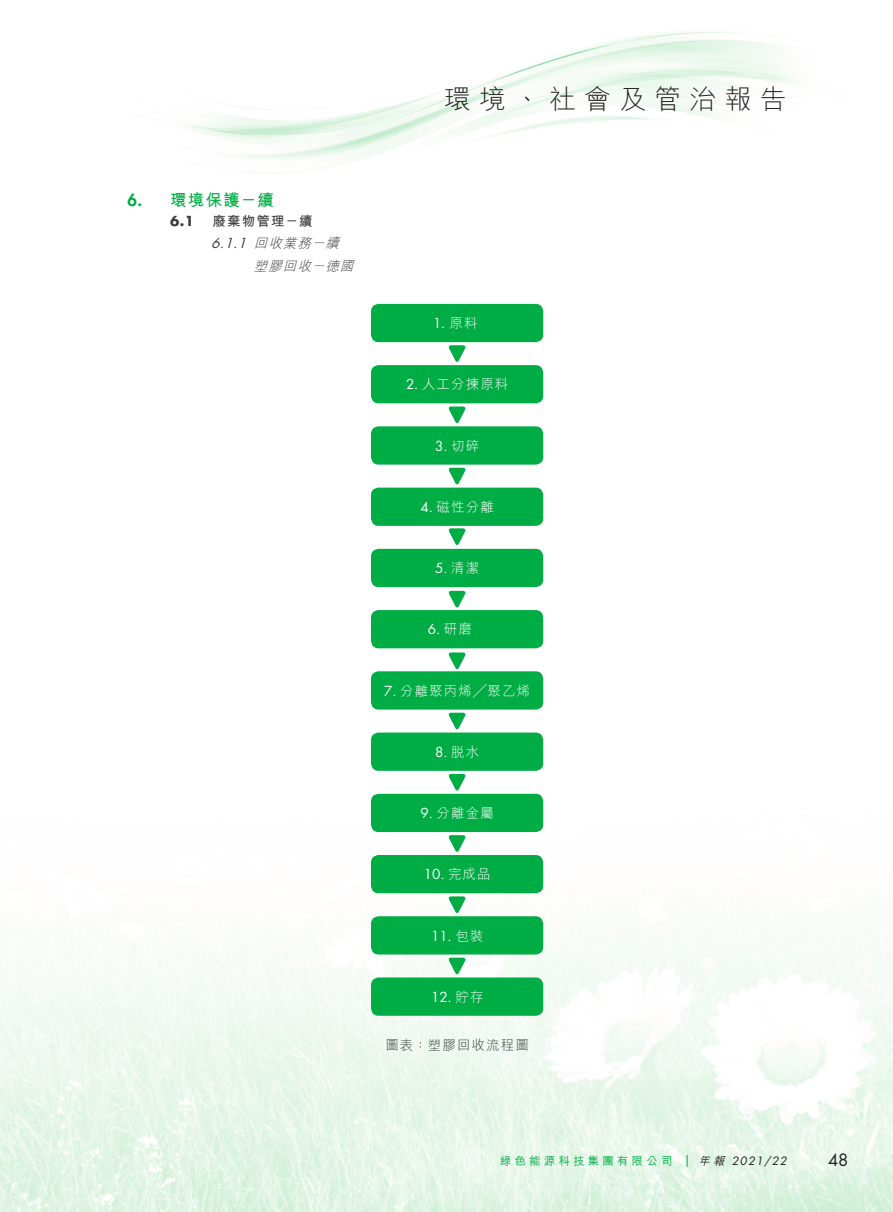
<style>
.page{position:relative;width:893px;height:1212px;background:#fff}
.page>*{position:absolute;margin:0;border:0;box-sizing:border-box;transform-origin:0 0}
.t1{font:300 27px "M Hei HK";letter-spacing:.3em;color:#231f20}
._01_H1{font:700 16.5px "M Hei HK";color:#00ad44}
.t2{font:16.5px "Futura Std";color:#231f20}
._01_H1-2{font:800 16.5px "Futura Std";color:#00ad44}
.t3{font:13.5px "Futura Std";color:#fff}
.t4{font:300 13.5px "M Hei HK";letter-spacing:.08em;color:#fff}
._00_txt{font:300 13.5px "M Hei HK";letter-spacing:.08em;color:#3e3e3f}
._03_H3{font:italic 13.5px "Futura Std";color:#3e3e3f}
._02_H2{font:700 13.5px "M Hei HK";letter-spacing:.085em;color:#3e3e3f}
._00_txt-2{font:italic 300 13.5px "M Hei HK";color:#3e3e3f}
._02_H2-2{font:700 13.5px "Futura Std";color:#3e3e3f}
._03_H3-2{font:italic 300 13.5px "M Hei HK";color:#3e3e3f}
.t5{font:500 11.25px "M Hei HK";letter-spacing:.3em;color:#00ad44}
.t6{font:italic 11.25px "Futura Std";letter-spacing:.1em;color:#231f20}
.s1{font-family:"M Hei HK";font-weight:300}
.s2{font-family:"Futura Std";font-weight:400}
.s3{font-family:"M Hei HK";font-weight:500}
</style>
<div class="page">
<img style="left:0;top:303px;width:893px;height:909px">
<img style="left:190px;top:32px;width:606px;height:142px">
<svg style="left:687px;top:1155px;width:1px;height:12px"></svg>
<div style="left:371px;top:977px;width:172px;height:39px;background:#00ad44;border-radius:8px"></div>
<div style="left:371px;top:916px;width:172px;height:38px;background:#00ad44;border-radius:8px"></div>
<div style="left:371px;top:855px;width:172px;height:38px;background:#00ad44;border-radius:8px"></div>
<div style="left:371px;top:794px;width:172px;height:38px;background:#00ad44;border-radius:8px"></div>
<div style="left:371px;top:732px;width:172px;height:39px;background:#00ad44;border-radius:8px"></div>
<div style="left:371px;top:671px;width:172px;height:38px;background:#00ad44;border-radius:8px"></div>
<div style="left:371px;top:610px;width:172px;height:38px;background:#00ad44;border-radius:8px"></div>
<div style="left:371px;top:549px;width:172px;height:38px;background:#00ad44;border-radius:8px"></div>
<div style="left:371px;top:488px;width:172px;height:38px;background:#00ad44;border-radius:8px"></div>
<div style="left:371px;top:426px;width:172px;height:39px;background:#00ad44;border-radius:8px"></div>
<div style="left:371px;top:365px;width:172px;height:38px;background:#00ad44;border-radius:8px"></div>
<div style="left:371px;top:304px;width:172px;height:38px;background:#00ad44;border-radius:8px"></div>
<svg style="left:447px;top:957px;width:20px;height:19px"></svg>
<svg style="left:447px;top:896px;width:20px;height:19px"></svg>
<svg style="left:447px;top:835px;width:20px;height:19px"></svg>
<svg style="left:447px;top:774px;width:20px;height:18px"></svg>
<svg style="left:447px;top:713px;width:20px;height:18px"></svg>
<svg style="left:447px;top:652px;width:20px;height:19px"></svg>
<svg style="left:447px;top:591px;width:20px;height:18px"></svg>
<svg style="left:447px;top:528px;width:20px;height:19px"></svg>
<svg style="left:447px;top:468px;width:20px;height:18px"></svg>
<svg style="left:447px;top:406px;width:20px;height:19px"></svg>
<svg style="left:447px;top:345px;width:20px;height:19px"></svg>
<h1 class="t1" style="left:444px;top:80px;width:344px">環境、社會及管治報告</h1>
<p class="_01_H1-2" style="left:128px;top:190px;width:16px">6.</p>
<p class="_01_H1" style="left:170px;top:188px;width:105px">環境保護－續</p>
<p class="_02_H2-2" style="left:170px;top:212px;width:26px">6.1</p>
<p class="_02_H2" style="left:213px;top:211px;width:101px">廢棄物管理－續</p>
<p class="_03_H3-2" style="left:325px;top:234px;width:20px">續</p>
<p class="_03_H3" style="left:211px;top:235px;width:106px">6.1.1 <span class="s1">回收業務</span></p>
<p class="_03_H3-2" style="left:311px;top:234px;width:20px">－</p>
<p class="_00_txt-2" style="left:254px;top:256px;width:64px">塑膠回收</p>
<p class="_00_txt-2" style="left:325px;top:256px;width:34px">德國</p>
<p class="_00_txt-2" style="left:311px;top:256px;width:20px">－</p>
<p class="t3" style="left:433px;top:315px;width:46px">1. <span class="s1">原料</span></p>
<p class="t4" style="left:406px;top:375px;width:104px"><span class="s2">2.</span> 人工分揀原料</p>
<p class="t3" style="left:435px;top:437px;width:46px">3. <span class="s1">切碎</span></p>
<p class="t4" style="left:421px;top:497px;width:75px"><span class="s2">4.</span> 磁性分離</p>
<p class="t3" style="left:435px;top:560px;width:46px">5. <span class="s1">清潔</span></p>
<p class="t3" style="left:428px;top:621px;width:46px">6. <span class="s1">研磨</span></p>
<p class="t4" style="left:384px;top:681px;width:148px"><span class="s2">7.</span> 分離聚丙烯╱聚乙烯</p>
<p class="t3" style="left:435px;top:743px;width:46px">8. <span class="s1">脫水</span></p>
<p class="t4" style="left:421px;top:804px;width:75px"><span class="s2">9.</span> 分離金屬</p>
<p class="t3" style="left:424px;top:866px;width:68px">10. <span class="s1">完成品</span></p>
<p class="t3" style="left:431px;top:927px;width:54px">11. <span class="s1">包裝</span></p>
<p class="t3" style="left:431px;top:988px;width:54px">12. <span class="s1">貯存</span></p>
<p class="_00_txt" style="left:385px;top:1035px;width:145px">圖表：塑膠回收流程圖</p>
<p class="t5" style="left:500px;top:1153px;width:174px">綠色能源科技集團有限公司</p>
<p class="t6" style="left:698px;top:1154px;width:90px"><span class="s3">年報</span> 2021/22</p>
<p class="t2" style="left:828px;top:1149px;width:22px">48</p>
</div>
